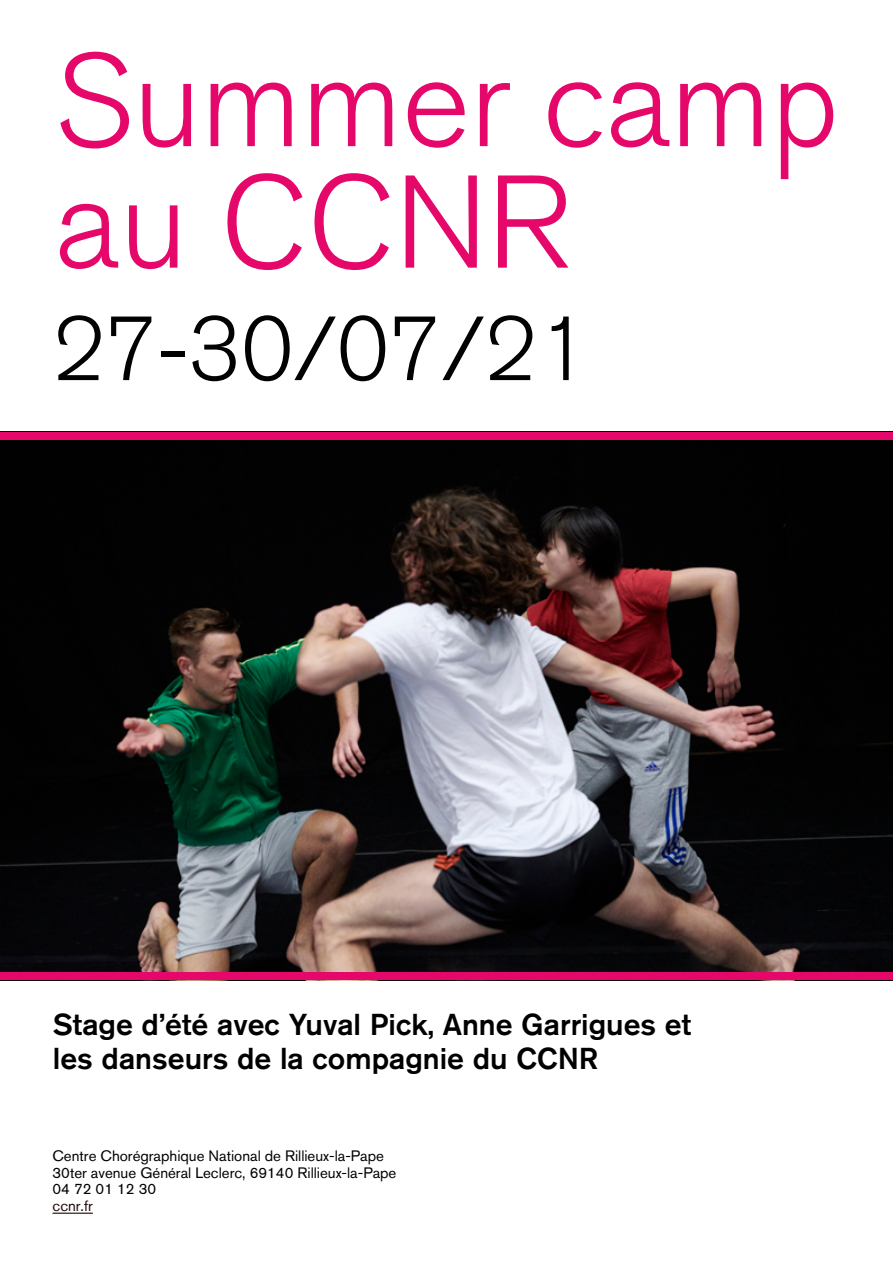
<style>
.page{position:relative;width:893px;height:1263px;background:#fff}
.page>*{position:absolute;margin:0;border:0;box-sizing:border-box;transform-origin:0 0}
.t1{font:300 130.5px/121.5px "Akzidenz Grotesk BQ";color:#e6076a}
.t2{font:300 90px "Akzidenz Grotesk BQ";color:#020203}
.t3{font:500 30px/34.5px "Akzidenz Grotesk BQ";color:#000}
.t4{font:15px/16.5px "Akzidenz Grotesk BQ";color:#000}
.t5{font:15px "Akzidenz Grotesk BQ";color:#1f090a}
</style>
<div class="page">
<img style="left:1px;top:439px;width:892px;height:533px">
<hr style="left:53px;top:1212px;width:40px;height:2px;background:#1f090a">
<div style="left:0;top:432px;width:893px;height:7px;background:#e6076a"></div>
<div style="left:0;top:972px;width:893px;height:8px;background:#e6076a"></div>
<h1 class="t1" style="left:54px;top:43px;width:786px">Summer camp au CCNR</h1>
<h2 class="t2" style="left:53px;top:298px;width:538px">27-30/07/21</h2>
<h3 class="t3" style="left:53px;top:1006px;width:640px">Stage d’été avec Yuval Pick, Anne Garrigues et les danseurs de la compagnie du CCNR</h3>
<p class="t4" style="left:53px;top:1147px;width:345px">Centre Chorégraphique National de Rillieux-la-Pape<br>30ter avenue Général Leclerc, 69140 Rillieux-la-Pape<br>04 72 01 12 30</p>
<p class="t5" style="left:53px;top:1196px;width:42px">ccnr.fr</p>
</div>
